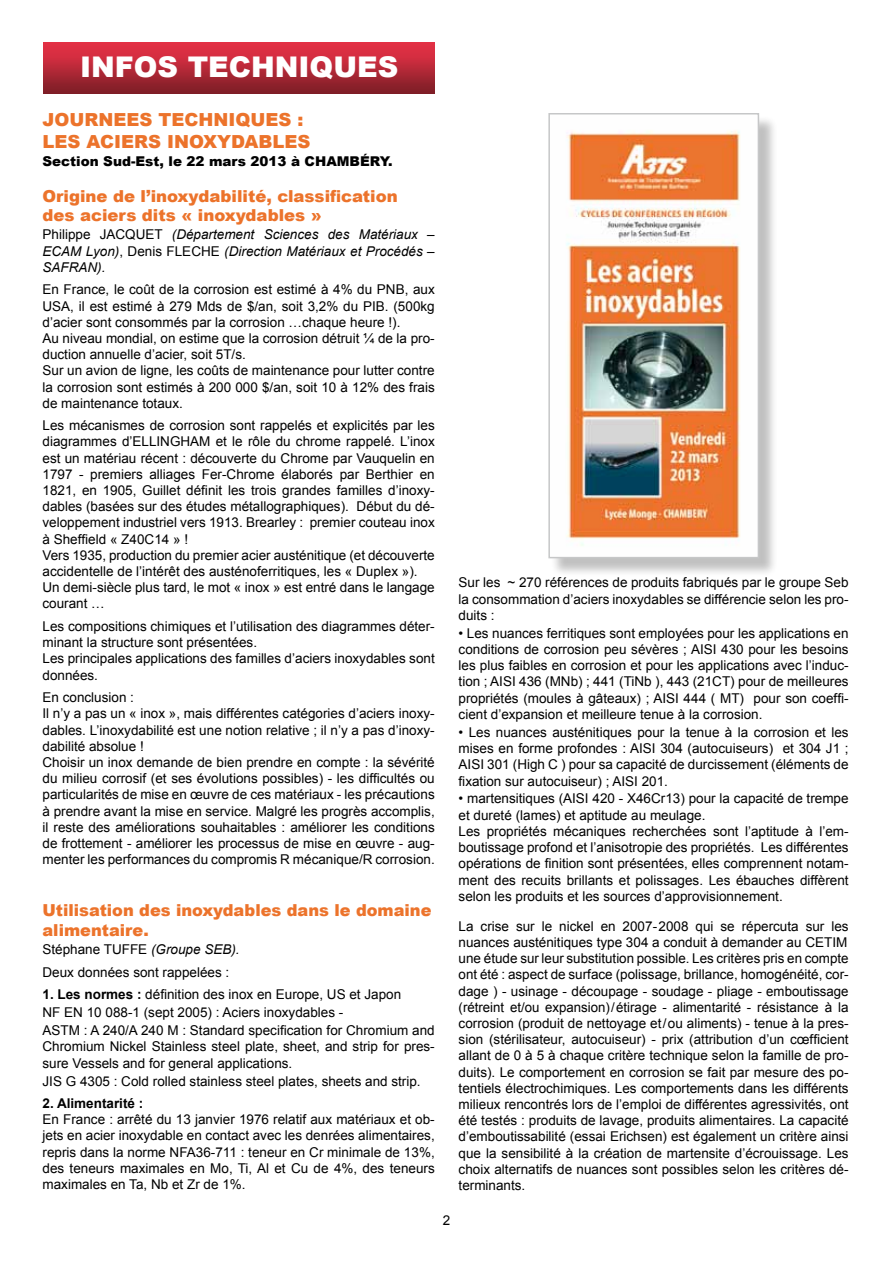
<style>
.page{position:relative;width:893px;height:1263px;background:#fff}
.page>*{position:absolute;margin:0;border:0;box-sizing:border-box;transform-origin:0 0}
.t1{font:900 28.5px "Arial";color:#fff}
.t2{font:900 18px/21.6px "Arial";color:#ec732b}
.t3{font:900 16.5px/19.8px "Arial";color:#ec732b}
.t4{font:13.5px/16.2px "Arial";color:#000}
.t5{font:italic 13.5px/16.2px "Arial";color:#000;text-align:justify}
.t6{font:900 13.5px "Arial";color:#000}
.t7{font:700 13.5px "Arial";color:#000}
.s1{font-style:normal}
.s2{font-style:italic}
.s3{font-weight:700}
</style>
<div class="page">
<div style="left:44px;top:43px;width:391px;height:51px;background:linear-gradient(to bottom,#ee3248,#7d1e26)"></div>
<div style="left:551px;top:115px;width:227px;height:462px;background:#000;opacity:.25"></div>
<img style="left:551px;top:116px;width:205px;height:439px">
<div style="left:548px;top:113px;width:211px;height:445px;border:2px solid #c6c7c8"></div>
<h1 class="t1" style="left:80px;top:51px;width:320px">INFOS TECHNIQUES</h1>
<h2 class="t2" style="left:43px;top:109px;width:269px">JOURNEES TECHNIQUES :<br>LES ACIERS INOXYDABLES</h2>
<p class="t6" style="left:43px;top:153px;width:351px">Section Sud-Est, le 22 mars 2013 à CHAMBÉRY.</p>
<p class="t3" style="left:43px;top:186px;width:357px">Origine de l’inoxydabilité, classification des aciers dits « inoxydables »</p>
<p class="t5" style="left:43px;top:227px;width:394px"><span class="s1">Philippe JACQUET</span> (Département Sciences des Matériaux – ECAM Lyon)<span class="s1">, Denis FLECHE</span> (Direction Matériaux et Procédés – SAFRAN).</p>
<p class="t4" style="left:43px;top:282px;width:394px">En France, le coût de la corrosion est estimé à 4% du PNB, aux USA, il est estimé à 279 Mds de $/an, soit 3,2% du PIB. (500kg d’acier sont consommés par la corrosion …chaque heure !).<br>Au niveau mondial, on estime que la corrosion détruit ¼ de la pro&shy;duction annuelle d’acier, soit 5T/s.<br>Sur un avion de ligne, les coûts de maintenance pour lutter contre la corrosion sont estimés à 200 000 $/an, soit 10 à 12% des frais de maintenance totaux.</p>
<p class="t4" style="left:43px;top:417px;width:394px">Les mécanismes de corrosion sont rappelés et explicités par les diagrammes d’ELLINGHAM et le rôle du chrome rappelé. L’inox est un matériau récent : découverte du Chrome par Vauquelin en 1797 - premiers alliages Fer-Chrome élaborés par Berthier en 1821, en 1905, Guillet définit les trois grandes familles d’inoxy&shy;dables (basées sur des études métallographiques). Début du dé&shy;veloppement industriel vers 1913. Brearley : premier couteau inox à Sheffield « Z40C14 » !<br>Vers 1935, production du premier acier austénitique (et découverte accidentelle de l’intérêt des austénoferritiques, les « Duplex »).<br>Un demi-siècle plus tard, le mot « inox » est entré dans le langage courant …</p>
<p class="t4" style="left:43px;top:618px;width:394px">Les compositions chimiques et l’utilisation des diagrammes déter&shy;minant la structure sont présentées.<br>Les principales applications des familles d’aciers inoxydables sont données.</p>
<p class="t4" style="left:43px;top:689px;width:394px">En conclusion :<br>Il n’y a pas un « inox », mais différentes catégories d’aciers inoxy&shy;dables. L’inoxydabilité est une notion relative ; il n’y a pas d’inoxy&shy;dabilité absolue !<br>Choisir un inox demande de bien prendre en compte : la sévérité du milieu corrosif (et ses évolutions possibles) - les difficultés ou particularités de mise en œuvre de ces matériaux - les précautions à prendre avant la mise en service. Malgré les progrès accomplis, il reste des améliorations souhaitables : améliorer les conditions de frottement - améliorer les processus de mise en œuvre - aug&shy;menter les performances du compromis R mécanique/R corrosion.</p>
<p class="t3" style="left:43px;top:901px;width:390px">Utilisation des inoxydables dans le domaine alimentaire.</p>
<p class="t4" style="left:43px;top:938px;width:199px;line-height:22.5px">Stéphane TUFFE <span class="s2">(Groupe SEB).<br></span>Deux données sont rappelées :</p>
<p class="t4" style="left:43px;top:985px;width:394px;line-height:18px"><span class="s3">1. Les normes :</span> définition des inox en Europe, US et Japon<br>NF EN 10 088-1 (sept 2005) : Aciers inoxydables -<br>ASTM : A 240/A 240 M : Standard specification for Chromium and</p>
<p class="t4" style="left:43px;top:1038px;width:394px">Chromium Nickel Stainless steel plate, sheet, and strip for pres&shy;sure Vessels and for general applications.</p>
<p class="t4" style="left:43px;top:1073px;width:380px">JIS G 4305 : Cold rolled stainless steel plates, sheets and strip.</p>
<p class="t7" style="left:43px;top:1094px;width:102px">2. Alimentarité :</p>
<p class="t4" style="left:43px;top:1111px;width:394px;text-align:justify">En France : arrêté du 13 janvier 1976 relatif aux matériaux et ob&shy;jets en acier inoxydable en contact avec les denrées alimentaires, repris dans la norme NFA36-711 : teneur en Cr minimale de 13%, des teneurs maximales en Mo, Ti, Al et Cu de 4%, des teneurs maximales en Ta, Nb et Zr de 1%.</p>
<p class="t4" style="left:459px;top:575px;width:391px;text-align:justify">Sur les ~ 270 références de produits fabriqués par le groupe Seb la consommation d’aciers inoxydables se différencie selon les pro&shy;duits :</p>
<p class="t4" style="left:459px;top:625px;width:392px;text-align:justify">• Les nuances ferritiques sont employées pour les applications en conditions de corrosion peu sévères ; AISI 430 pour les besoins les plus faibles en corrosion et pour les applications avec l’induc&shy;tion ; AISI 436 (MNb) ; 441 (TiNb ), 443 (21CT) pour de meilleures propriétés (moules à gâteaux) ; AISI 444 ( MT) pour son coeffi&shy;cient d’expansion et meilleure tenue à la corrosion.</p>
<p class="t4" style="left:459px;top:724px;width:392px;text-align:justify">• Les nuances austénitiques pour la tenue à la corrosion et les mises en forme profondes : AISI 304 (autocuiseurs) et 304 J1 ; AISI 301 (High C ) pour sa capacité de durcissement (éléments de fixation sur autocuiseur) ; AISI 201.</p>
<p class="t4" style="left:459px;top:791px;width:392px">• martensitiques (AISI 420 - X46Cr13) pour la capacité de trempe et dureté (lames) et aptitude au meulage.<br>Les propriétés mécaniques recherchées sont l’aptitude à l’em&shy;boutissage profond et l’anisotropie des propriétés. Les différentes opérations de finition sont présentées, elles comprennent notam&shy;ment des recuits brillants et polissages. Les ébauches diffèrent selon les produits et les sources d’approvisionnement.</p>
<p class="t4" style="left:459px;top:918px;width:392px;text-align:justify">La crise sur le nickel en 2007-2008 qui se répercuta sur les nuances austénitiques type 304 a conduit à demander au CETIM une étude sur leur substitution possible. Les critères pris en compte ont été : aspect de surface (polissage, brillance, homogénéité, cor&shy;dage ) - usinage - découpage - soudage - pliage - emboutissage (rétreint et/ou expansion)/étirage - alimentarité - résistance à la corrosion (produit de nettoyage et/ou aliments) - tenue à la pres&shy;sion (stérilisateur, autocuiseur) - prix (attribution d’un cœfficient allant de 0 à 5 à chaque critère technique selon la famille de pro&shy;duits). Le comportement en corrosion se fait par mesure des po&shy;tentiels électrochimiques. Les comportements dans les différents milieux rencontrés lors de l’emploi de différentes agressivités, ont été testés : produits de lavage, produits alimentaires. La capacité d’emboutissabilité (essai Erichsen) est également un critère ainsi que la sensibilité à la création de martensite d’écrouissage. Les choix alternatifs de nuances sont possibles selon les critères dé&shy;terminants.</p>
<p class="t4" style="left:443px;top:1212px;width:9px">2</p>
</div>
